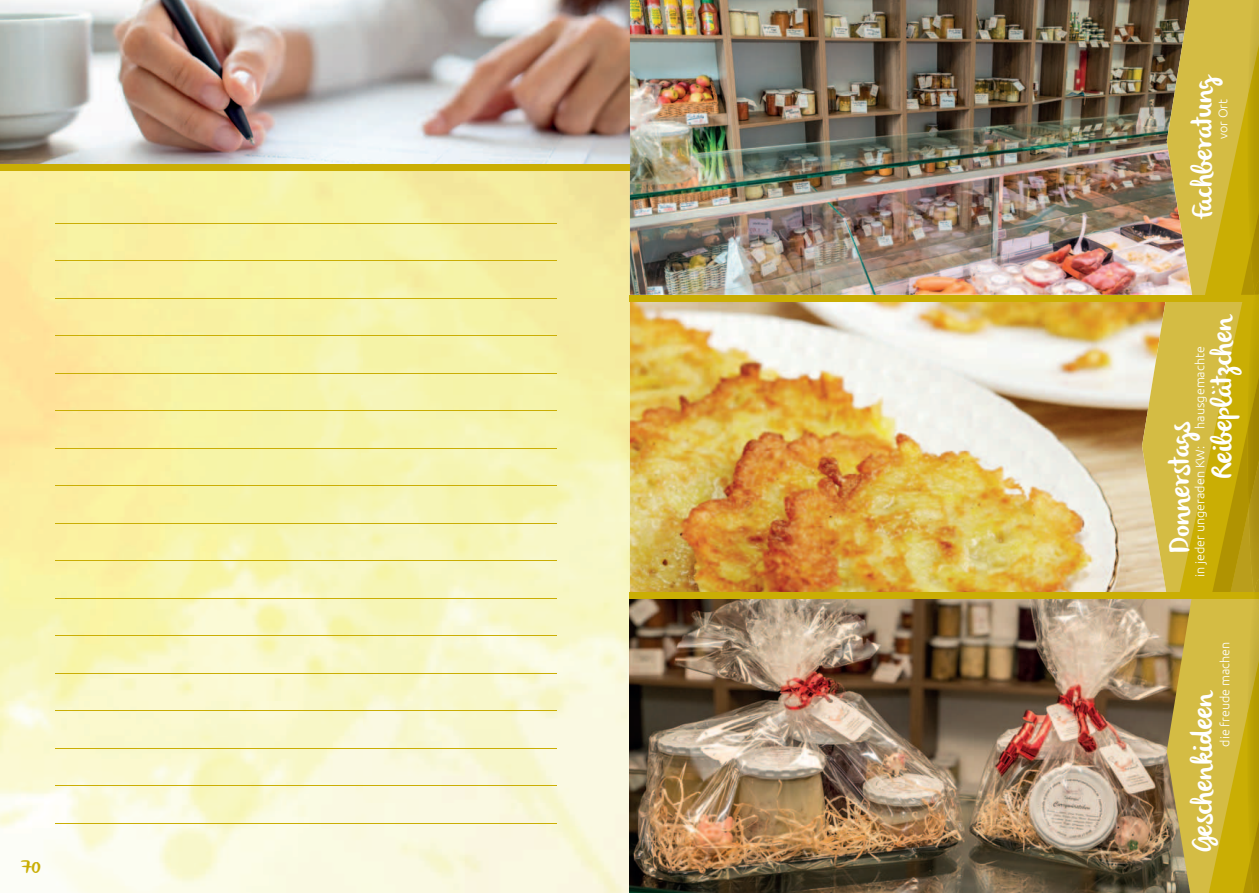
<style>
.page{position:relative;width:1259px;height:893px;background:#fff}
.page>*{position:absolute;margin:0;border:0;box-sizing:border-box;transform-origin:0 0}
.t1{font:28.8px "olivier";color:#fff}
.t2{font:18px "olivier";color:#caae04}
.t3{font:300 12.6px "Ubuntu";color:#fff}
</style>
<div class="page">
<img style="left:361px;top:0;width:269px;height:395px">
<img style="left:361px;top:395px;width:269px;height:498px">
<img style="left:0;top:0;width:629px;height:164px">
<img style="left:630px;top:599px;width:512px;height:294px">
<img style="left:630px;top:0;width:512px;height:295px">
<img style="left:630px;top:301px;width:512px;height:291px">
<div style="left:629px;top:295px;width:630px;height:6px;background:#caae04"></div>
<div style="left:629px;top:592px;width:630px;height:7px;background:#caae04"></div>
<img style="left:1142px;top:0;width:117px;height:893px">
<hr style="left:55px;top:223px;width:502px;height:1px;background:#caae04">
<hr style="left:55px;top:260px;width:502px;height:1px;background:#caae04">
<hr style="left:55px;top:298px;width:502px;height:1px;background:#caae04">
<hr style="left:55px;top:335px;width:502px;height:1px;background:#caae04">
<hr style="left:55px;top:373px;width:502px;height:1px;background:#caae04">
<hr style="left:55px;top:410px;width:502px;height:1px;background:#caae04">
<hr style="left:55px;top:448px;width:502px;height:1px;background:#caae04">
<hr style="left:55px;top:485px;width:502px;height:1px;background:#caae04">
<hr style="left:55px;top:523px;width:502px;height:1px;background:#caae04">
<hr style="left:55px;top:560px;width:502px;height:1px;background:#caae04">
<hr style="left:55px;top:598px;width:502px;height:1px;background:#caae04">
<hr style="left:55px;top:635px;width:502px;height:1px;background:#caae04">
<hr style="left:55px;top:673px;width:502px;height:1px;background:#caae04">
<hr style="left:55px;top:710px;width:502px;height:1px;background:#caae04">
<hr style="left:55px;top:748px;width:502px;height:1px;background:#caae04">
<hr style="left:55px;top:785px;width:502px;height:1px;background:#caae04">
<hr style="left:55px;top:823px;width:502px;height:1px;background:#caae04">
<div style="left:0;top:164px;width:629px;height:7px;background:#caae04"></div>
<h2 class="t2" style="left:21px;top:860px;width:21px">70</h2>
<h1 class="t1" style="left:1190px;top:220px;width:144px;rotate:-90deg">Fachberatung</h1>
<p class="t3" style="left:1215px;top:139px;width:42px;rotate:-90deg">vor Ort</p>
<h1 class="t1" style="left:1210px;top:478px;width:166px;rotate:-90deg">Reibeplätzchen</h1>
<p class="t3" style="left:1192px;top:429px;width:84px;rotate:-90deg">hausgemachte</p>
<h1 class="t1" style="left:1167px;top:553px;width:133px;rotate:-90deg">Donnerstags</h1>
<p class="t3" style="left:1192px;top:577px;width:132px;rotate:-90deg">in jeder ungeraden KW:</p>
<p class="t3" style="left:1217px;top:747px;width:107px;rotate:-90deg">die freude machen</p>
<h1 class="t1" style="left:1190px;top:852px;width:164px;rotate:-90deg">Geschenkideen</h1>
</div>
